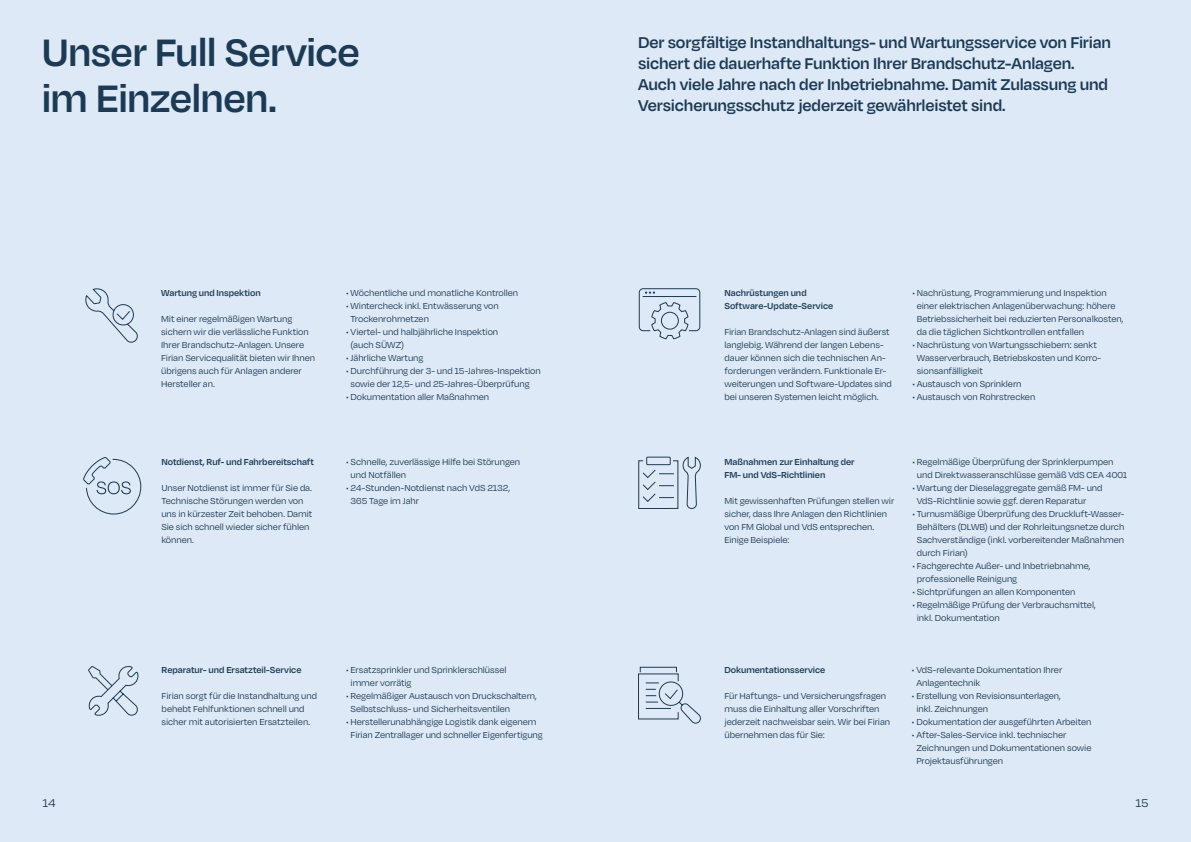
<style>
.page{position:relative;width:1191px;height:842px;background:#dde9f6}
.page>*{position:absolute;margin:0;border:0;box-sizing:border-box;transform-origin:0 0}
.t1{font:600 44px/46px "Degular";letter-spacing:-.015em;color:#1d3a54}
.t2{font:600 18px/21px "Degular";letter-spacing:-.01em;color:#1d3a54}
.t3{font:13px "Degular";color:#1d3a54}
.t4{font:10px/13px "Degular";letter-spacing:-.005em;color:#1d3a54}
.t5{font:600 10px/13px "Degular";color:#1d3a54}
</style>
<div class="page">
<svg style="left:85px;top:288px;width:53px;height:55px"></svg>
<svg style="left:83px;top:457px;width:59px;height:58px"></svg>
<svg style="left:88px;top:666px;width:51px;height:50px"></svg>
<svg style="left:638px;top:288px;width:63px;height:52px"></svg>
<svg style="left:638px;top:456px;width:63px;height:53px"></svg>
<svg style="left:638px;top:666px;width:63px;height:58px"></svg>
<h1 class="t1" style="left:41px;top:27px;width:320px">Unser Full Service im Einzelnen.</h1>
<p class="t5" style="left:161px;top:286px;width:101px">Wartung und Inspektion</p>
<p class="t4" style="left:161px;top:312px;width:156px">Mit einer regelmäßigen Wartung sichern wir die verlässliche Funktion Ihrer Brandschutz-Anlagen. Unsere Firian Servicequalität bieten wir Ihnen übrigens auch für Anlagen anderer Hersteller an.</p>
<p class="t5" style="left:161px;top:455px;width:154px">Notdienst, Ruf- und Fahrbereitschaft</p>
<p class="t4" style="left:161px;top:481px;width:152px">Unser Notdienst ist immer für Sie da.<br>Technische Störungen werden von uns in kürzester Zeit behoben. Damit<br>Sie sich schnell wieder sicher fühlen können.</p>
<p class="t4" style="left:346px;top:286px;width:174px">• Wöchentliche und monatliche Kontrollen</p>
<p class="t4" style="left:350px;top:299px;width:150px;text-indent:-4px">• Wintercheck inkl. Entwässerung von<br>Trockenrohrnetzen</p>
<p class="t4" style="left:350px;top:325px;width:149px;text-indent:-4px">• Viertel- und halbjährliche Inspektion (auch SÜWZ)</p>
<p class="t4" style="left:346px;top:351px;width:79px">• Jährliche Wartung</p>
<p class="t4" style="left:350px;top:364px;width:192px;text-indent:-4px">• Durchführung der 3- und 15-Jahres-Inspektion sowie der 12,5- und 25-Jahres-Überprüfung</p>
<p class="t4" style="left:346px;top:390px;width:144px">• Dokumentation aller Maßnahmen</p>
<p class="t4" style="left:350px;top:455px;width:171px;text-indent:-4px">• Schnelle, zuverlässige Hilfe bei Störungen und Notfällen</p>
<p class="t4" style="left:350px;top:481px;width:161px;text-indent:-4px">• 24-Stunden-Notdienst nach VdS 2132,<br>365 Tage im Jahr</p>
<p class="t5" style="left:162px;top:663px;width:141px">Reparatur- und Ersatzteil-Service</p>
<p class="t4" style="left:162px;top:689px;width:157px">Firian sorgt für die Instandhaltung und behebt Fehlfunktionen schnell und sicher mit autorisierten Ersatzteilen.</p>
<p class="t4" style="left:350px;top:663px;width:157px;text-indent:-4px">• Ersatzsprinkler und Sprinklerschlüssel immer vorrätig</p>
<p class="t4" style="left:350px;top:689px;width:188px;text-indent:-4px">• Regelmäßiger Austausch von Druckschaltern,<br>Selbstschluss- und Sicherheitsventilen</p>
<p class="t4" style="left:350px;top:715px;width:194px;text-indent:-4px">• Herstellerunabhängige Logistik dank eigenem<br>Firian Zentrallager und schneller Eigenfertigung</p>
<p class="t2" style="left:638px;top:31px;width:474px">Der sorgfältige Instandhaltungs- und Wartungsservice von Firian sichert die dauerhafte Funktion Ihrer Brandschutz-Anlagen.<br>Auch viele Jahre nach der Inbetriebnahme. Damit Zulassung und Versicherungsschutz jederzeit gewährleistet sind.</p>
<p class="t5" style="left:724px;top:286px;width:110px">Nachrüstungen und<br>Software-Update-Service</p>
<p class="t4" style="left:724px;top:325px;width:169px">Firian Brandschutz-Anlagen sind äußerst langlebig. Während der langen Lebens&shy;dauer können sich die technischen An&shy;forderungen verändern. Funktionale Er&shy;weiterungen und Software-Updates sind bei unseren Systemen leicht möglich.</p>
<p class="t4" style="left:917px;top:286px;width:208px;text-indent:-4px">• Nachrüstung, Programmierung und Inspektion einer elektrischen Anlagenüberwachung: höhere Betriebssicherheit bei reduzierten Personalkosten, da die täglichen Sichtkontrollen entfallen</p>
<p class="t4" style="left:917px;top:338px;width:186px;text-indent:-4px">• Nachrüstung von Wartungsschiebern: senkt<br>Wasserverbrauch, Betriebskosten und Korro&shy;sionsanfälligkeit</p>
<p class="t4" style="left:912px;top:377px;width:111px">• Austausch von Sprinklern</p>
<p class="t4" style="left:912px;top:390px;width:124px">• Austausch von Rohrstrecken</p>
<p class="t5" style="left:724px;top:455px;width:132px">Maßnahmen zur Einhaltung der<br>FM- und VdS-Richtlinien</p>
<p class="t4" style="left:724px;top:494px;width:171px">Mit gewissenhaften Prüfungen stellen wir sicher, dass Ihre Anlagen den Richtlinien von FM Global und VdS entsprechen.<br>Einige Beispiele:</p>
<p class="t5" style="left:724px;top:663px;width:102px">Dokumentationsservice</p>
<p class="t4" style="left:724px;top:689px;width:167px">Für Haftungs- und Versicherungsfragen muss die Einhaltung aller Vorschriften jederzeit nachweisbar sein. Wir bei Firian übernehmen das für Sie:</p>
<p class="t4" style="left:917px;top:455px;width:212px;text-indent:-4px">• Regelmäßige Überprüfung der Sprinklerpumpen und Direktwasseranschlüsse gemäß VdS CEA 4001</p>
<p class="t4" style="left:917px;top:481px;width:187px;text-indent:-4px">• Wartung der Dieselaggregate gemäß FM- und<br>VdS-Richtlinie sowie ggf. deren Reparatur</p>
<p class="t4" style="left:917px;top:507px;width:209px;text-align:justify;text-indent:-4px">• Turnusmäßige Überprüfung des Druckluft-Wasser-Behälters (DLWB) und der Rohrleitungsnetze durch Sachverständige (inkl. vorbereitender Maßnahmen durch Firian)</p>
<p class="t4" style="left:917px;top:559px;width:175px;text-indent:-4px">• Fachgerechte Außer- und Inbetriebnahme, professionelle Reinigung</p>
<p class="t4" style="left:912px;top:585px;width:165px">• Sichtprüfungen an allen Komponenten</p>
<p class="t4" style="left:917px;top:598px;width:180px;text-indent:-4px">• Regelmäßige Prüfung der Verbrauchsmittel, inkl. Dokumentation</p>
<p class="t4" style="left:916px;top:663px;width:147px;text-indent:-4px">• VdS-relevante Dokumentation Ihrer<br>Anlagentechnik</p>
<p class="t4" style="left:916px;top:689px;width:146px;text-indent:-4px">• Erstellung von Revisionsunterlagen, inkl. Zeichnungen</p>
<p class="t4" style="left:912px;top:715px;width:181px">• Dokumentation der ausgeführten Arbeiten</p>
<p class="t4" style="left:916px;top:728px;width:176px;text-indent:-4px">• After-Sales-Service inkl. technischer<br>Zeichnungen und Dokumentationen sowie<br>Projektausführungen</p>
<h3 class="t3" style="left:43px;top:795px;width:14px">14</h3>
<h3 class="t3" style="left:1135px;top:795px;width:14px">15</h3>
</div>
